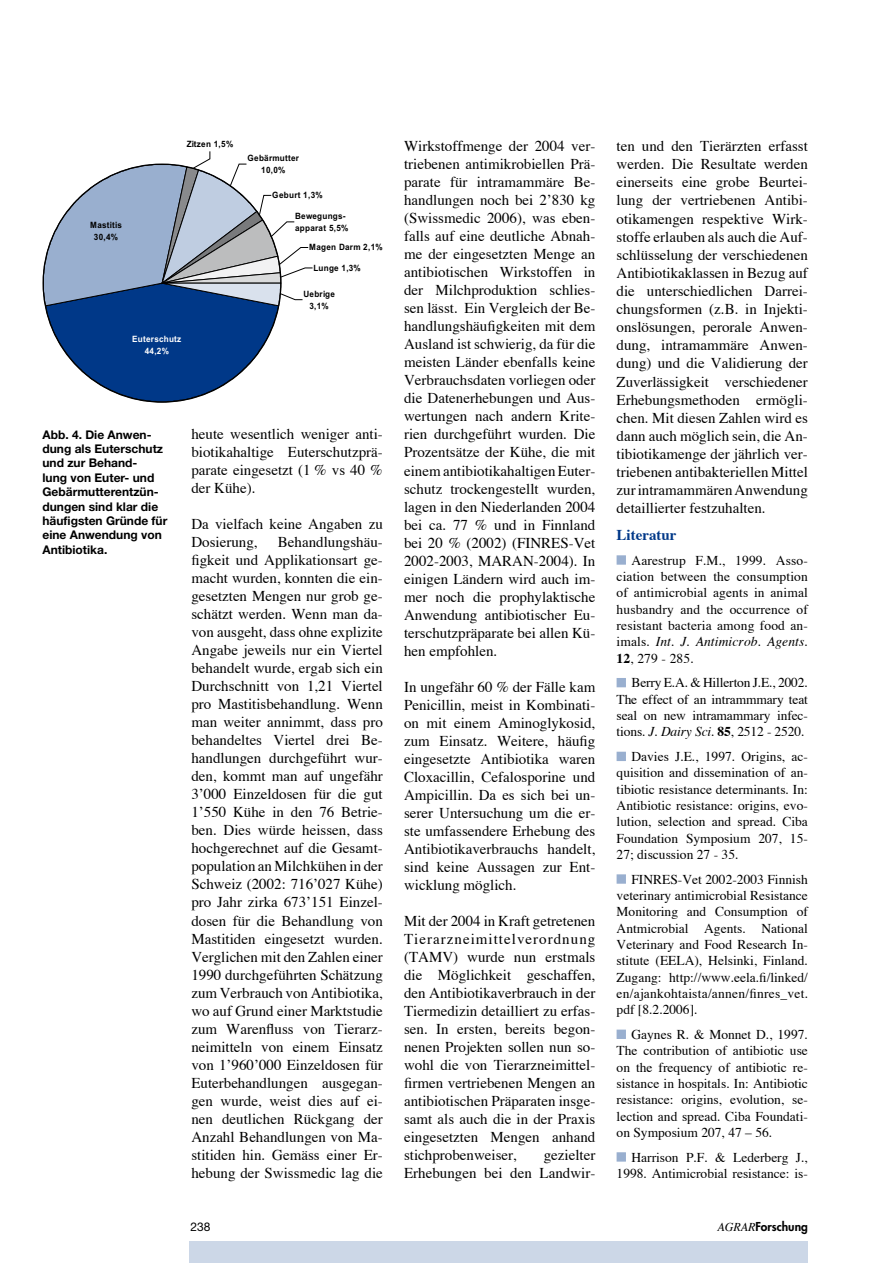
<style>
.page{position:relative;width:893px;height:1263px;background:#fff}
.page>*{position:absolute;margin:0;border:0;box-sizing:border-box;transform-origin:0 0}
.t1{font:15px/18px "Times";color:#000;text-align:justify}
.t2{font:700 15px "Times";color:#003888}
.t3{font:13.5px/16.4px "Times";color:#000;text-align:justify}
.t4{font:700 12px/14.4px "Helvetica Neue";color:#000}
.t5{font:800 12px "Futura";color:#000}
.t6{font:12px "Helvetica Neue";color:#000}
.t7{font:700 8.7px/11.7px "Arial";letter-spacing:.03em;color:#000;text-align:center;scale:.94 1}
.t8{font:700 8.7px/11.7px "Arial";letter-spacing:.03em;color:#fff;text-align:center;scale:.94 1}
.s1{font-style:italic}
.s2{font-weight:700}
.s3{font-family:"Times";font-weight:400;font-style:italic}
</style>
<div class="page">
<div style="left:189px;top:1242px;width:619px;height:21px;background:#ccd7e7"></div>
<svg style="left:43px;top:151px;width:269px;height:251px"></svg>
<div style="left:617px;top:556px;width:8px;height:8px;background:#99afcf"></div>
<div style="left:617px;top:555px;width:9px;height:10px;border:2px solid #99afcf"></div>
<div style="left:617px;top:679px;width:8px;height:7px;background:#99afcf"></div>
<div style="left:617px;top:678px;width:9px;height:9px;border:2px solid #99afcf"></div>
<div style="left:617px;top:752px;width:8px;height:8px;background:#99afcf"></div>
<div style="left:617px;top:752px;width:9px;height:9px;border:2px solid #99afcf"></div>
<div style="left:617px;top:875px;width:8px;height:8px;background:#99afcf"></div>
<div style="left:617px;top:874px;width:9px;height:10px;border:2px solid #99afcf"></div>
<div style="left:617px;top:1030px;width:8px;height:8px;background:#99afcf"></div>
<div style="left:617px;top:1029px;width:9px;height:10px;border:2px solid #99afcf"></div>
<div style="left:617px;top:1153px;width:8px;height:8px;background:#99afcf"></div>
<div style="left:617px;top:1152px;width:9px;height:9px;border:2px solid #99afcf"></div>
<p class="t7" style="left:90px;top:219px;width:35px">Mastitis<br>30,4%</p>
<p class="t7" style="left:187px;top:138px;width:51px">Zitzen 1,5%</p>
<p class="t8" style="left:132px;top:333px;width:54px">Euterschutz<br>44,2%</p>
<p class="t7" style="left:247px;top:152px;width:57px">Gebärmutter<br>10,0%</p>
<p class="t7" style="left:272px;top:189px;width:55px">Geburt 1,3%</p>
<p class="t7" style="left:295px;top:210px;width:58px;text-align:left">Bewegungs&shy;apparat 5,5%</p>
<p class="t7" style="left:309px;top:241px;width:80px">Magen Darm 2,1%</p>
<p class="t7" style="left:313px;top:262px;width:52px">Lunge 1,3%</p>
<p class="t7" style="left:303px;top:288px;width:35px">Uebrige<br>3,1%</p>
<p class="t4" style="left:43px;top:427px;width:126px">Abb. 4. Die Anwen&shy;dung als Euterschutz und zur Behand-<br>lung von Euter- und<br>Gebärmutterentzün&shy;dungen sind klar die häufigsten Gründe für eine Anwendung von<br>Antibiotika.</p>
<p class="t1" style="left:191px;top:424px;width:193px">heute wesentlich weniger anti&shy;biotikahaltige Euterschutzprä&shy;parate eingesetzt (1 % vs 40 % der Kühe).</p>
<p class="t1" style="left:191px;top:514px;width:193px">Da vielfach keine Angaben zu<br>Dosierung,</p>
<p class="t1" style="left:191px;top:532px;width:193px;text-indent:86px">Behandlungshäu&shy;figkeit und Applikationsart ge&shy;macht wurden, konnten die ein&shy;gesetzten Mengen nur grob ge&shy;schätzt werden. Wenn man da&shy;von ausgeht, dass ohne explizite Angabe jeweils nur ein Viertel behandelt wurde, ergab sich ein Durchschnitt von 1,21 Viertel pro Mastitisbehandlung. Wenn man weiter annimmt, dass pro behandeltes Viertel drei Be&shy;handlungen durchgeführt wur&shy;den, kommt man auf ungefähr 3’000 Einzeldosen für die gut 1’550 Kühe in den 76 Betrie&shy;ben. Dies würde heissen, dass hochgerechnet auf die Gesamt&shy;population an Milchkühen in der Schweiz (2002: 716’027 Kühe) pro Jahr zirka 673’151 Einzel&shy;dosen für die Behandlung von Mastitiden eingesetzt wurden.<br>Verglichen mit den Zahlen einer 1990 durchgeführten Schätzung zum Verbrauch von Antibiotika, wo auf Grund einer Marktstudie zum Warenfluss von Tierarz&shy;neimitteln von einem Einsatz von 1’960’000 Einzeldosen für Euterbehandlungen ausgegan&shy;gen wurde, weist dies auf ei&shy;nen deutlichen Rückgang der Anzahl Behandlungen von Ma&shy;stitiden hin. Gemäss einer Er&shy;hebung der Swissmedic lag die</p>
<p class="t1" style="left:404px;top:137px;width:193px">Wirkstoffmenge der 2004 ver&shy;triebenen antimikrobiellen Prä&shy;parate für intramammäre Be&shy;handlungen noch bei 2’830 kg (Swissmedic 2006), was eben&shy;falls auf eine deutliche Abnah&shy;me der eingesetzten Menge an antibiotischen Wirkstoffen in der Milchproduktion schlies&shy;sen lässt. Ein Vergleich der Be&shy;handlungshäufigkeiten mit dem Ausland ist schwierig, da für die meisten Länder ebenfalls keine Verbrauchsdaten vorliegen oder die Datenerhebungen und Aus&shy;wertungen nach andern Krite&shy;rien durchgeführt wurden. Die Prozentsätze der Kühe, die mit einem antibiotikahaltigen Euter&shy;schutz trockengestellt wurden, lagen in den Niederlanden 2004 bei ca. 77 % und in Finnland bei 20 % (2002) (FINRES-Vet 2002-2003, MARAN-2004). In einigen Ländern wird auch im&shy;mer noch die prophylaktische Anwendung antibiotischer Eu&shy;terschutzpräparate bei allen Kü&shy;hen empfohlen.</p>
<p class="t1" style="left:404px;top:677px;width:193px">In ungefähr 60 % der Fälle kam Penicillin, meist in Kombinati&shy;on mit einem Aminoglykosid, zum Einsatz. Weitere, häufig eingesetzte Antibiotika waren Cloxacillin, Cefalosporine und Ampicillin. Da es sich bei un&shy;serer Untersuchung um die er&shy;ste umfassendere Erhebung des Antibiotikaverbrauchs handelt, sind keine Aussagen zur Ent&shy;wicklung möglich.</p>
<p class="t1" style="left:404px;top:911px;width:193px">Mit der 2004 in Kraft getretenen Tierarzneimittelverordnung (TAMV) wurde nun erstmals die Möglichkeit geschaffen, den Antibiotikaverbrauch in der Tiermedizin detailliert zu erfas&shy;sen. In ersten, bereits begon&shy;nenen Projekten sollen nun so&shy;wohl die von Tierarzneimittel&shy;firmen vertriebenen Mengen an antibiotischen Präparaten insge&shy;samt als auch die in der Praxis eingesetzten Mengen anhand stichprobenweiser,</p>
<p class="t1" style="left:404px;top:1145px;width:193px;text-align:right">gezielter<br>Erhebungen bei den Landwir-</p>
<p class="t1" style="left:617px;top:137px;width:193px">ten und den Tierärzten erfasst werden. Die Resultate werden einerseits eine grobe Beurtei&shy;lung der vertriebenen Antibi&shy;otikamengen respektive Wirk&shy;stoffe erlauben als auch die Auf&shy;schlüsselung der verschiedenen Antibiotikaklassen in Bezug auf die unterschiedlichen Darrei&shy;chungsformen (z.B. in Injekti&shy;onslösungen, perorale Anwen&shy;dung, intramammäre Anwen&shy;dung) und die Validierung der Zuverlässigkeit verschiedener Erhebungsmethoden ermögli&shy;chen. Mit diesen Zahlen wird es dann auch möglich sein, die An&shy;tibiotikamenge der jährlich ver&shy;triebenen antibakteriellen Mittel zur intramammären Anwendung detaillierter festzuhalten.</p>
<p class="t2" style="left:617px;top:525px;width:61px">Literatur</p>
<p class="t3" style="left:617px;top:552px;width:193px;text-indent:15px">Aarestrup F.M., 1999. Asso&shy;ciation between the consumption of antimicrobial agents in animal husbandry and the occurrence of resistant bacteria among food an&shy;imals. <span class="s1">Int. J. Antimicrob. Agents.<br></span><span class="s2">12</span>, 279 - 285.</p>
<p class="t3" style="left:617px;top:674px;width:193px;text-indent:15px">Berry E.A. &amp; Hillerton J.E., 2002.<br>The effect of an intrammmary teat seal on new intramammary infec&shy;tions. <span class="s1">J. Dairy Sci.</span> <span class="s2">85</span>, 2512 - 2520.</p>
<p class="t3" style="left:617px;top:748px;width:193px;text-indent:15px">Davies J.E., 1997. Origins, ac&shy;quisition and dissemination of an&shy;tibiotic resistance determinants. In:<br>Antibiotic resistance: origins, evo&shy;lution, selection and spread. Ciba Foundation Symposium 207, 15- 27; discussion 27 - 35.</p>
<p class="t3" style="left:617px;top:871px;width:193px;text-indent:15px">FINRES-Vet 2002-2003 Finnish veterinary antimicrobial Resistance Monitoring and Consumption of Antmicrobial Agents. National Veterinary and Food Research In&shy;stitute (EELA), Helsinki, Finland.<br>Zugang: http://www.eela.fi/linked/ en/ajankohtaista/annen/finres_vet. pdf [8.2.2006].</p>
<p class="t3" style="left:617px;top:1026px;width:193px;text-indent:15px">Gaynes R. &amp; Monnet D., 1997.<br>The contribution of antibiotic use on the frequency of antibiotic re&shy;sistance in hospitals. In: Antibiotic resistance: origins, evolution, se&shy;lection and spread. Ciba Foundati&shy;on Symposium 207, 47 – 56.</p>
<p class="t3" style="left:617px;top:1149px;width:193px;text-align:right">Harrison P.F. &amp; Lederberg J.,<br>1998. Antimicrobial resistance: is-</p>
<p class="t6" style="left:190px;top:1220px;width:22px">238</p>
<p class="t5" style="left:717px;top:1219px;width:92px"><span class="s3">AGRAR</span>Forschung</p>
</div>
